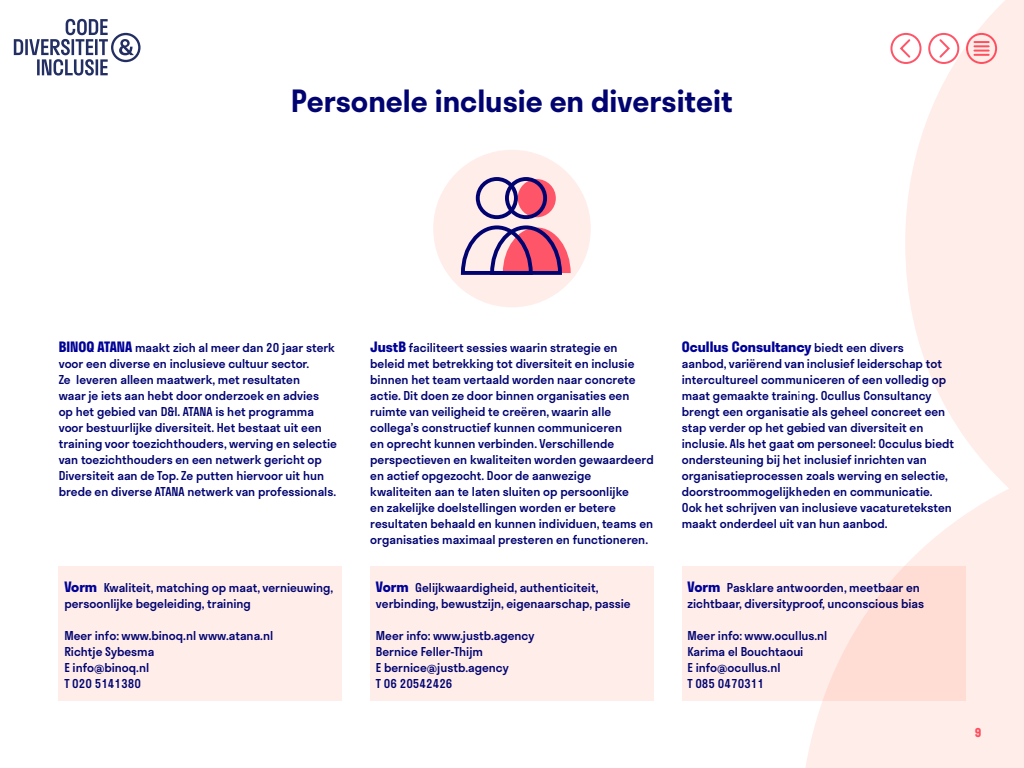
<style>
.page{position:relative;width:1024px;height:768px;background:#fff}
.page>*{position:absolute;margin:0;border:0;box-sizing:border-box;transform-origin:0 0}
.KOP_1{font:600 30px "Stratos";color:#000370}
.PLAT{font:700 14px "Stratos";color:#000296}
.PLAT-2{font:500 12px/16px "Stratos";color:#000370}
.t1{font:700 12px "Stratos";color:#ff5569}
.s1{font-weight:700;font-size:14px;color:#000296}
.s2{font-weight:500;font-size:12px;color:#000370}
</style>
<div class="page">
<div style="left:59px;top:567px;width:283px;height:134px;background:#ffede9"></div>
<div style="left:370px;top:567px;width:284px;height:134px;background:#ffede9"></div>
<div style="left:682px;top:567px;width:283px;height:134px;background:#ffede9"></div>
<div style="left:433px;top:150px;width:158px;height:157px;background:#ffede9;border-radius:50%"></div>
<div style="left:518px;top:179px;width:38px;height:38px;background:#ff5569;border-radius:50%"></div>
<div style="left:476px;top:177px;width:42px;height:42px;border:4px solid #000370;border-radius:50%"></div>
<div style="left:505px;top:177px;width:42px;height:42px;border:4px solid #000370;border-radius:50%"></div>
<svg style="left:460px;top:225px;width:111px;height:50px"></svg>
<svg style="left:799px;top:0;width:225px;height:768px;fill:#ffede9"></svg>
<svg style="left:14px;top:19px;width:127px;height:57px"></svg>
<h2 class="KOP_1" style="left:291px;top:77px;width:443px">Personele inclusie en diversiteit</h2>
<p class="PLAT-2" style="left:59px;top:339px;width:280px"><span class="s1">BINOQ ATANA</span> maakt zich al meer dan 20 jaar sterk voor een diverse en inclusieve cultuur sector.<br>Ze leveren alleen maatwerk, met resultaten<br>waar je iets aan hebt door onderzoek en advies<br>op het gebied van D&amp;I. ATANA is het programma voor bestuurlijke diversiteit. Het bestaat uit een training voor toezichthouders, werving en selectie van toezichthouders en een netwerk gericht op Diversiteit aan de Top. Ze putten hiervoor uit hun brede en diverse ATANA netwerk van professionals.</p>
<p class="PLAT-2" style="left:64px;top:579px;width:271px"><span class="s1">Vorm</span> Kwaliteit, matching op maat, vernieuwing,</p>
<p class="PLAT-2" style="left:64px;top:595px;width:188px">persoonlijke begeleiding, training</p>
<p class="PLAT-2" style="left:64px;top:627px;width:210px">Meer info: www.binoq.nl www.atana.nl<br>Richtje Sybesma<br>E info@binoq.nl</p>
<p class="PLAT-2" style="left:64px;top:675px;width:78px">T 020 5141380</p>
<p class="PLAT-2" style="left:370px;top:339px;width:285px"><span class="s1">JustB</span> faciliteert sessies waarin strategie en beleid met betrekking tot diversiteit en inclusie binnen het team vertaald worden naar concrete actie. Dit doen ze door binnen organisaties een ruimte van veiligheid te creëren, waarin alle collega’s constructief kunnen communiceren<br>en oprecht kunnen verbinden. Verschillende perspectieven en kwaliteiten worden gewaardeerd en actief opgezocht. Door de aanwezige kwaliteiten aan te laten sluiten op persoonlijke<br>en zakelijke doelstellingen worden er betere resultaten behaald en kunnen individuen, teams en organisaties maximaal presteren en functioneren.</p>
<p class="PLAT-2" style="left:376px;top:579px;width:224px"><span class="s1">Vorm</span> Gelijkwaardigheid, authenticiteit,</p>
<p class="PLAT-2" style="left:376px;top:595px;width:256px">verbinding, bewustzijn, eigenaarschap, passie</p>
<p class="PLAT-2" style="left:376px;top:627px;width:160px">Meer info: www.justb.agency</p>
<p class="PLAT-2" style="left:376px;top:643px;width:109px">Bernice Feller-Thijm</p>
<p class="PLAT-2" style="left:376px;top:659px;width:134px">E bernice@justb.agency</p>
<p class="PLAT-2" style="left:376px;top:675px;width:78px">T 06 20542426</p>
<p class="PLAT" style="left:682px;top:336px;width:224px">Ocullus Consultancy <span class="s2">biedt een divers</span></p>
<p class="PLAT-2" style="left:682px;top:355px;width:274px">aanbod, variërend van inclusief leiderschap tot intercultureel communiceren of een volledig op maat gemaakte training. Ocullus Consultancy brengt een organisatie als geheel concreet een stap verder op het gebied van diversiteit en inclusie. Als het gaat om personeel: Occulus biedt ondersteuning bij het inclusief inrichten van organisatieprocessen zoals werving en selectie, doorstroommogelijkheden en communicatie.<br>Ook het schrijven van inclusieve vacatureteksten maakt onderdeel uit van hun aanbod.</p>
<p class="PLAT-2" style="left:688px;top:579px;width:234px"><span class="s1">Vorm</span> Pasklare antwoorden, meetbaar en</p>
<p class="PLAT-2" style="left:688px;top:595px;width:238px">zichtbaar, diversityproof, unconscious bias</p>
<p class="PLAT-2" style="left:688px;top:627px;width:141px">Meer info: www.ocullus.nl<br>Karima el Bouchtaoui</p>
<p class="PLAT-2" style="left:688px;top:659px;width:95px">E info@ocullus.nl</p>
<p class="PLAT-2" style="left:688px;top:675px;width:78px">T 085 0470311</p>
<p class="t1" style="left:975px;top:723px;width:8px">9</p>
</div>
